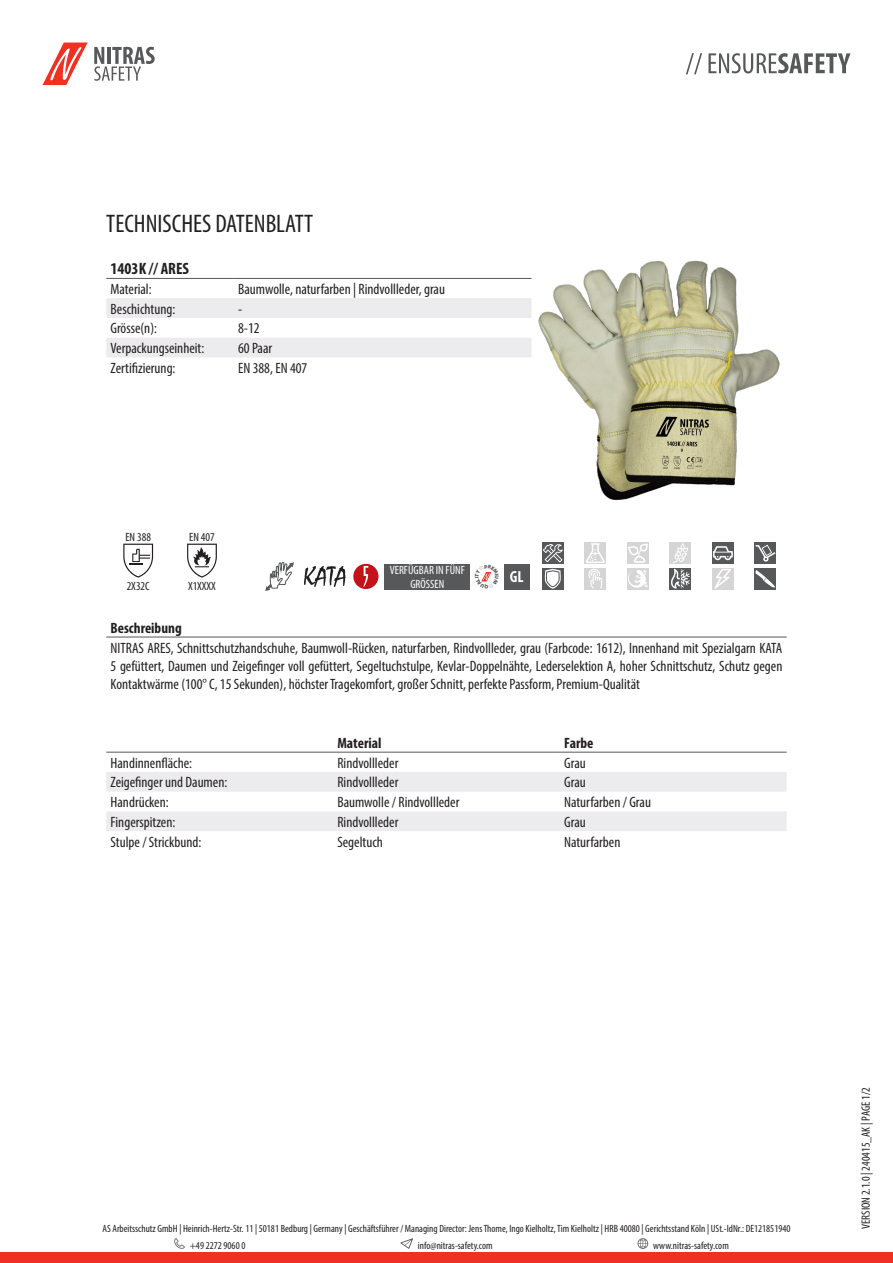
<style>
.page{position:relative;width:893px;height:1263px;background:#fff}
.page>*{position:absolute;margin:0;border:0;box-sizing:border-box;transform-origin:0 0}
.t1{font:condensed 25.5px "Myriad Pro";color:#231f20}
.t2{font:700 condensed 16.5px "Myriad Pro";color:#231f20}
.t3{font:condensed 15px/18px "Myriad Pro";color:#231f20;text-align:justify}
.t4{font:700 condensed 15px "Myriad Pro";color:#231f20}
.t5{font:condensed 12px "Myriad Pro";color:#231f20}
.t6{font:condensed 12px/14.4px "Myriad Pro";color:#fff;text-align:center}
.t7{font:condensed 10.5px/17px "Myriad Pro";color:#231f20}
</style>
<div class="page">
<div style="left:0;top:1252px;width:893px;height:11px;background:#ef3122"></div>
<svg style="left:174px;top:1238px;width:11px;height:11px"></svg>
<svg style="left:400px;top:1238px;width:13px;height:11px"></svg>
<svg style="left:638px;top:1238px;width:10px;height:11px"></svg>
<svg style="left:43px;top:43px;width:45px;height:42px"></svg>
<svg style="left:94px;top:47px;width:61px;height:34px"></svg>
<svg style="left:686px;top:53px;width:16px;height:21px"></svg>
<svg style="left:708px;top:53px;width:142px;height:20px"></svg>
<svg style="left:106px;top:298px;width:425px;height:59px"></svg>
<hr style="left:106px;top:278px;width:128px;height:1px;background:#57585a">
<hr style="left:234px;top:278px;width:297px;height:1px;background:#57585a">
<img style="left:531px;top:260px;width:249px;height:240px">
<svg style="left:123px;top:544px;width:30px;height:34px"></svg>
<svg style="left:187px;top:544px;width:30px;height:34px"></svg>
<svg style="left:353px;top:564px;width:25px;height:25px"></svg>
<svg style="left:304px;top:566px;width:42px;height:21px"></svg>
<div style="left:385px;top:564px;width:85px;height:25px;background:#57585a"></div>
<div style="left:504px;top:564px;width:25px;height:25px;background:#57585a"></div>
<svg style="left:510px;top:571px;width:13px;height:11px"></svg>
<div style="left:542px;top:542px;width:21px;height:22px;background:#57585a"></div>
<svg style="left:543px;top:544px;width:20px;height:18px"></svg>
<div style="left:585px;top:542px;width:21px;height:22px;background:#d5d5d6"></div>
<svg style="left:586px;top:543px;width:19px;height:20px"></svg>
<div style="left:627px;top:542px;width:21px;height:22px;background:#d5d5d6"></div>
<svg style="left:628px;top:544px;width:20px;height:19px"></svg>
<div style="left:670px;top:542px;width:21px;height:22px;background:#d5d5d6"></div>
<svg style="left:673px;top:543px;width:15px;height:20px"></svg>
<div style="left:712px;top:542px;width:21px;height:22px;background:#57585a"></div>
<svg style="left:713px;top:546px;width:20px;height:14px"></svg>
<div style="left:755px;top:542px;width:21px;height:22px;background:#57585a"></div>
<svg style="left:755px;top:545px;width:20px;height:17px"></svg>
<div style="left:542px;top:568px;width:21px;height:21px;background:#57585a"></div>
<svg style="left:544px;top:569px;width:17px;height:20px"></svg>
<div style="left:585px;top:568px;width:21px;height:21px;background:#d5d5d6"></div>
<svg style="left:588px;top:569px;width:14px;height:20px"></svg>
<div style="left:627px;top:568px;width:21px;height:21px;background:#d5d5d6"></div>
<svg style="left:628px;top:570px;width:20px;height:18px"></svg>
<div style="left:670px;top:568px;width:21px;height:21px;background:#57585a"></div>
<svg style="left:671px;top:569px;width:19px;height:20px"></svg>
<div style="left:712px;top:568px;width:21px;height:21px;background:#d5d5d6"></div>
<svg style="left:715px;top:569px;width:16px;height:20px"></svg>
<div style="left:755px;top:568px;width:21px;height:21px;background:#57585a"></div>
<svg style="left:755px;top:570px;width:20px;height:18px"></svg>
<hr style="left:106px;top:637px;width:681px;height:1px;background:#57585a">
<svg style="left:106px;top:772px;width:681px;height:59px"></svg>
<hr style="left:106px;top:752px;width:227px;height:1px;background:#57585a">
<hr style="left:333px;top:752px;width:227px;height:1px;background:#57585a">
<hr style="left:560px;top:752px;width:227px;height:1px;background:#57585a">
<svg style="left:265px;top:561px;width:29px;height:30px"></svg>
<svg style="left:481px;top:572px;width:11px;height:10px"></svg>
<p class="t1" style="left:106px;top:208px;width:208px">TECHNISCHES DATENBLATT</p>
<p class="t2" style="left:111px;top:258px;width:80px">1403K // ARES</p>
<p class="t3" style="left:111px;top:280px;width:43px">Material:</p>
<p class="t3" style="left:238px;top:280px;width:208px">Baumwolle, naturfarben | Rindvollleder, grau</p>
<p class="t3" style="left:111px;top:300px;width:66px">Beschichtung:</p>
<p class="t3" style="left:238px;top:300px;width:6px">-</p>
<p class="t3" style="left:111px;top:319px;width:48px">Grösse(n):</p>
<p class="t3" style="left:238px;top:319px;width:23px">8-12</p>
<p class="t3" style="left:111px;top:339px;width:95px">Verpackungseinheit:</p>
<p class="t3" style="left:238px;top:339px;width:36px">60 Paar</p>
<p class="t3" style="left:111px;top:359px;width:67px">Zertifizierung:</p>
<p class="t3" style="left:238px;top:359px;width:71px">EN 388, EN 407</p>
<p class="t5" style="left:125px;top:529px;width:27px">EN 388</p>
<p class="t5" style="left:189px;top:529px;width:27px">EN 407</p>
<p class="t5" style="left:127px;top:578px;width:25px">2X32C</p>
<p class="t5" style="left:188px;top:578px;width:29px">X1XXXX</p>
<p class="t6" style="left:390px;top:563px;width:77px">VERFÜGBAR IN FÜNF<br>GRÖSSEN</p>
<p class="t4" style="left:111px;top:618px;width:73px">Beschreibung</p>
<p class="t3" style="left:111px;top:638px;width:673px">NITRAS ARES, Schnittschutzhandschuhe, Baumwoll-Rücken, naturfarben, Rindvollleder, grau (Farbcode: 1612), Innenhand mit Spezialgarn KATA 5 gefüttert, Daumen und Zeigefinger voll gefüttert, Segeltuchstulpe, Kevlar-Doppelnähte, Lederselektion A, hoher Schnittschutz, Schutz gegen Kontaktwärme (100° C, 15 Sekunden), höchster Tragekomfort, großer Schnitt, perfekte Passform, Premium-Qualität</p>
<p class="t4" style="left:337px;top:733px;width:46px">Material</p>
<p class="t4" style="left:564px;top:733px;width:31px">Farbe</p>
<p class="t3" style="left:111px;top:753px;width:83px">Handinnenfläche:</p>
<p class="t3" style="left:337px;top:753px;width:63px">Rindvollleder</p>
<p class="t3" style="left:564px;top:753px;width:23px">Grau</p>
<p class="t3" style="left:111px;top:773px;width:118px">Zeigefinger und Daumen:</p>
<p class="t3" style="left:337px;top:773px;width:63px">Rindvollleder</p>
<p class="t3" style="left:564px;top:773px;width:23px">Grau</p>
<p class="t3" style="left:111px;top:793px;width:60px">Handrücken:</p>
<p class="t3" style="left:337px;top:793px;width:124px">Baumwolle / Rindvollleder</p>
<p class="t3" style="left:564px;top:793px;width:88px">Naturfarben / Grau</p>
<p class="t3" style="left:111px;top:813px;width:66px">Fingerspitzen:</p>
<p class="t3" style="left:337px;top:813px;width:63px">Rindvollleder</p>
<p class="t3" style="left:564px;top:813px;width:23px">Grau</p>
<p class="t3" style="left:111px;top:832px;width:92px">Stulpe / Strickbund:</p>
<p class="t3" style="left:337px;top:832px;width:47px">Segeltuch</p>
<p class="t3" style="left:564px;top:832px;width:58px">Naturfarben</p>
<p class="t7" style="left:190px;top:1220px;width:602px;text-indent:-87px">AS Arbeitsschutz GmbH | Heinrich-Hertz-Str. 11 | 50181 Bedburg | Germany | Geschäftsführer / Managing Director: Jens Thome, Ingo Kielholtz, Tim Kielholtz | HRB 40080 | Gerichtsstand Köln | USt.-IdNr.: DE121851940 +49 2272 9060 0</p>
<p class="t7" style="left:418px;top:1237px;width:76px">info@nitras-safety.com</p>
<p class="t7" style="left:653px;top:1237px;width:77px">www.nitras-safety.com</p>
<p class="t5" style="left:859px;top:1229px;width:143px;rotate:-90deg">VERSION 2.1.0 | 240415_AK | PAGE 1/2</p>
</div>
